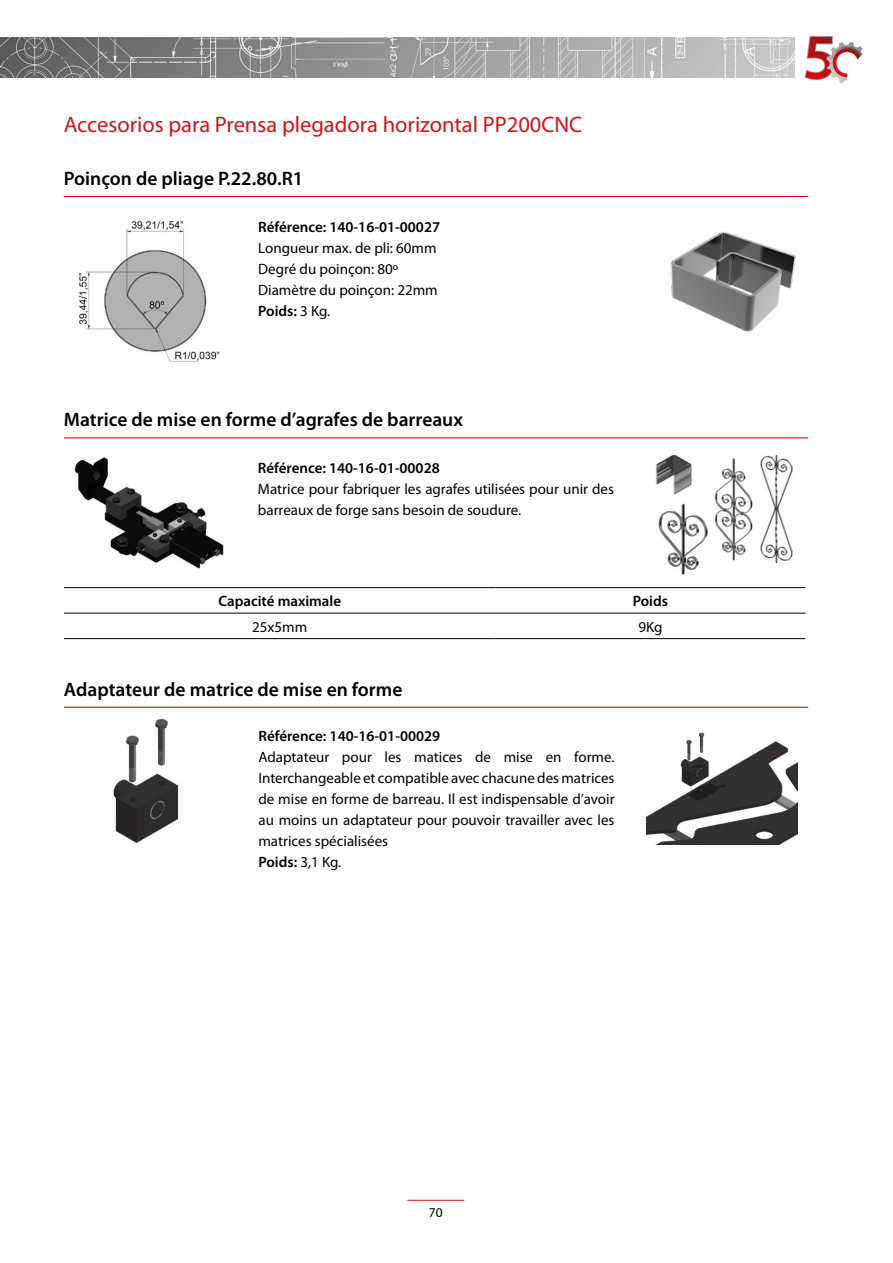
<style>
.page{position:relative;width:893px;height:1263px;background:#fff}
.page>*{position:absolute;margin:0;border:0;box-sizing:border-box;transform-origin:0 0}
.t1{font:22.5px "Myriad Pro";color:#cd1719}
.t2{font:600 19.5px "Myriad Pro";color:#000}
.t3{font:15px/21px "Myriad Pro";color:#000}
.t4{font:600 15px "Myriad Pro";color:#000}
.t5{font:13.5px "Myriad Pro";color:#000}
.s1{font-weight:600}
</style>
<div class="page">
<img style="left:0;top:38px;width:795px;height:40px">
<img style="left:804px;top:35px;width:59px;height:49px">
<hr style="left:407px;top:1200px;width:57px;height:1px;background:#cd1719">
<img style="left:113px;top:718px;width:66px;height:125px">
<img style="left:646px;top:732px;width:152px;height:112px">
<img style="left:74px;top:457px;width:150px;height:112px">
<img style="left:655px;top:454px;width:138px;height:121px">
<hr style="left:64px;top:437px;width:744px;height:1px;background:#cd1719">
<hr style="left:64px;top:707px;width:744px;height:1px;background:#cd1719">
<img style="left:78px;top:220px;width:142px;height:142px">
<img style="left:670px;top:231px;width:126px;height:101px">
<hr style="left:64px;top:196px;width:744px;height:1px;background:#cd1719">
<hr style="left:64px;top:587px;width:432px;height:1px;background:#000">
<hr style="left:496px;top:587px;width:309px;height:1px;background:#000">
<hr style="left:64px;top:613px;width:432px;height:1px;background:#000">
<hr style="left:496px;top:613px;width:309px;height:1px;background:#000">
<hr style="left:64px;top:638px;width:432px;height:1px;background:#000">
<hr style="left:496px;top:638px;width:309px;height:1px;background:#000">
<h1 class="t1" style="left:64px;top:110px;width:520px">Accesorios para Prensa plegadora horizontal PP200CNC</h1>
<h2 class="t2" style="left:64px;top:166px;width:241px">Poinçon de pliage P.22.80.R1</h2>
<p class="t4" style="left:258px;top:217px;width:183px">Référence: 140-16-01-00027</p>
<p class="t3" style="left:258px;top:237px;width:181px">Longueur max. de pli: 60mm<br>Degré du poinçon: 80º<br>Diamètre du poinçon: 22mm<br><span class="s1">Poids:</span> 3 Kg.</p>
<h2 class="t2" style="left:64px;top:407px;width:401px">Matrice de mise en forme d’agrafes de barreaux</h2>
<p class="t4" style="left:258px;top:458px;width:183px">Référence: 140-16-01-00028</p>
<p class="t3" style="left:258px;top:478px;width:358px">Matrice pour fabriquer les agrafes utilisées pour unir des barreaux de forge sans besoin de soudure.</p>
<p class="t4" style="left:218px;top:591px;width:124px">Capacité maximale</p>
<p class="t4" style="left:633px;top:591px;width:37px">Poids</p>
<p class="t3" style="left:252px;top:616px;width:57px">25x5mm</p>
<p class="t3" style="left:638px;top:616px;width:26px">9Kg</p>
<h2 class="t2" style="left:64px;top:677px;width:340px">Adaptateur de matrice de mise en forme</h2>
<p class="t4" style="left:258px;top:726px;width:183px">Référence: 140-16-01-00029</p>
<p class="t3" style="left:258px;top:746px;width:358px">Adaptateur pour les matices de mise en forme.<br>Interchangeable et compatible avec chacune des matrices de mise en forme de barreau. Il est indispensable d’avoir au moins un adaptateur pour pouvoir travailler avec les matrices spécialisées<br><span class="s1">Poids:</span> 3,1 Kg.</p>
<p class="t5" style="left:429px;top:1204px;width:15px">70</p>
</div>
